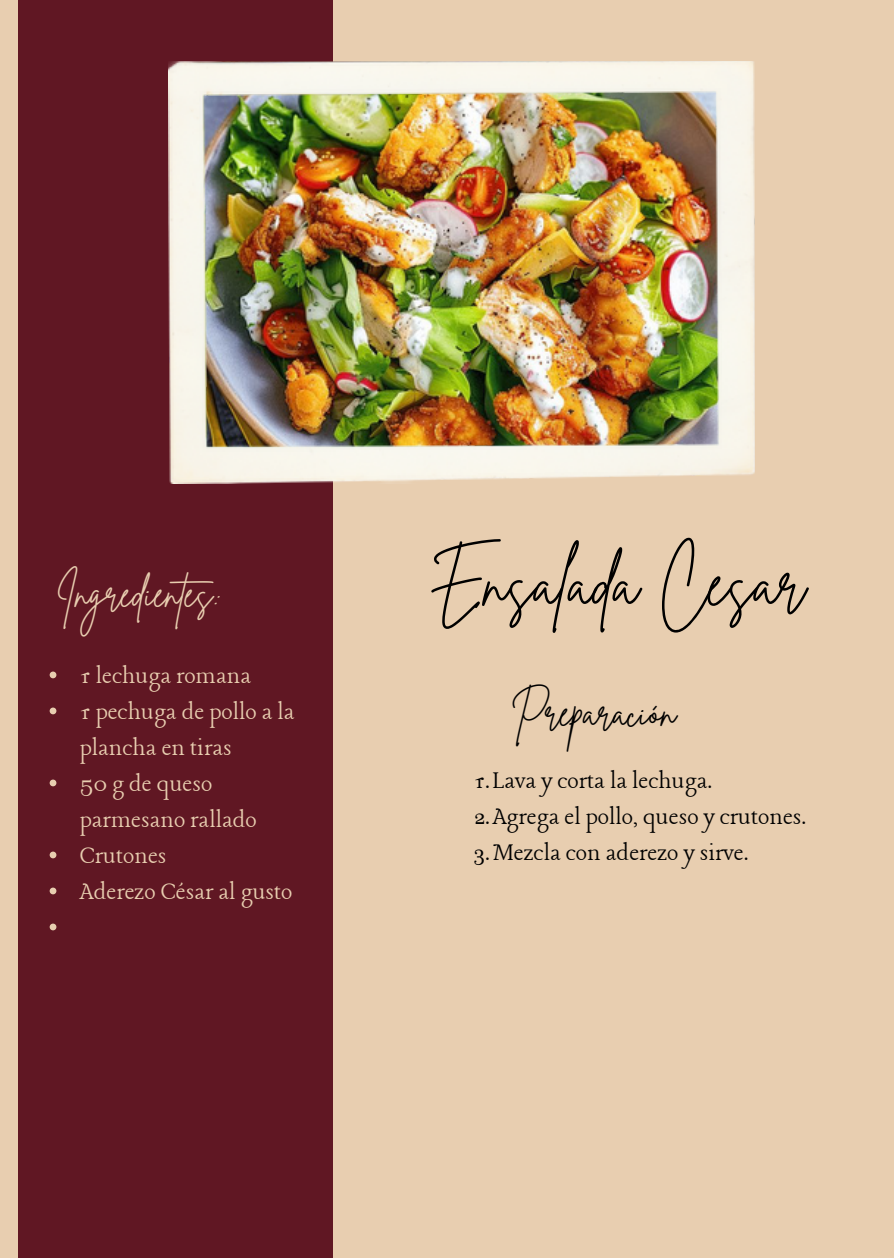
<style>
.page{position:relative;width:894px;height:1258px;background:#fff}
.page>*{position:absolute;margin:0;border:0;box-sizing:border-box;transform-origin:0 0}
.t1{font:65.7px "Brittany Signature";color:#000}
.t2{font:39px "Brittany Signature";color:#e8ceb0}
.t3{font:39px "Brittany Signature";color:#000}
.t4{font:27px/36px "Lancelot";color:#e8ceb0}
.t5{font:27px "Lancelot";color:#000}
</style>
<div class="page">
<div style="left:0;top:0;width:893px;height:1258px;background:#e8ceb0"></div>
<div style="left:18px;top:0;width:314px;height:1258px;background:#601723"></div>
<img style="left:168px;top:61px;width:585px;height:422px">
<svg style="left:50px;top:671px;width:6px;height:7px"></svg>
<svg style="left:50px;top:707px;width:6px;height:7px"></svg>
<svg style="left:50px;top:779px;width:6px;height:7px"></svg>
<svg style="left:50px;top:851px;width:6px;height:7px"></svg>
<svg style="left:50px;top:887px;width:6px;height:7px"></svg>
<svg style="left:50px;top:923px;width:6px;height:7px"></svg>
<p class="t2" style="left:56px;top:568px;width:169px">Ingredientes:</p>
<p class="t4" style="left:80px;top:659px;width:173px">1 lechuga romana</p>
<p class="t4" style="left:80px;top:695px;width:216px">1 pechuga de pollo a la plancha en tiras</p>
<p class="t4" style="left:80px;top:767px;width:178px">50 g de queso parmesano rallado</p>
<p class="t4" style="left:80px;top:839px;width:88px">Crutones</p>
<h1 class="t4" style="left:80px;top:875px;width:214px">Aderezo César al gusto</h1>
<p class="t1" style="left:429px;top:540px;width:377px">Ensalada Cesar</p>
<p class="t3" style="left:510px;top:686px;width:167px">Preparación</p>
<h2 class="t5" style="left:474px;top:767px;width:240px">1.Lava y corta la lechuga.</h2>
<p class="t5" style="left:474px;top:803px;width:333px">2.Agrega el pollo, queso y crutones.</p>
<p class="t5" style="left:474px;top:839px;width:276px">3.Mezcla con aderezo y sirve.</p>
</div>
